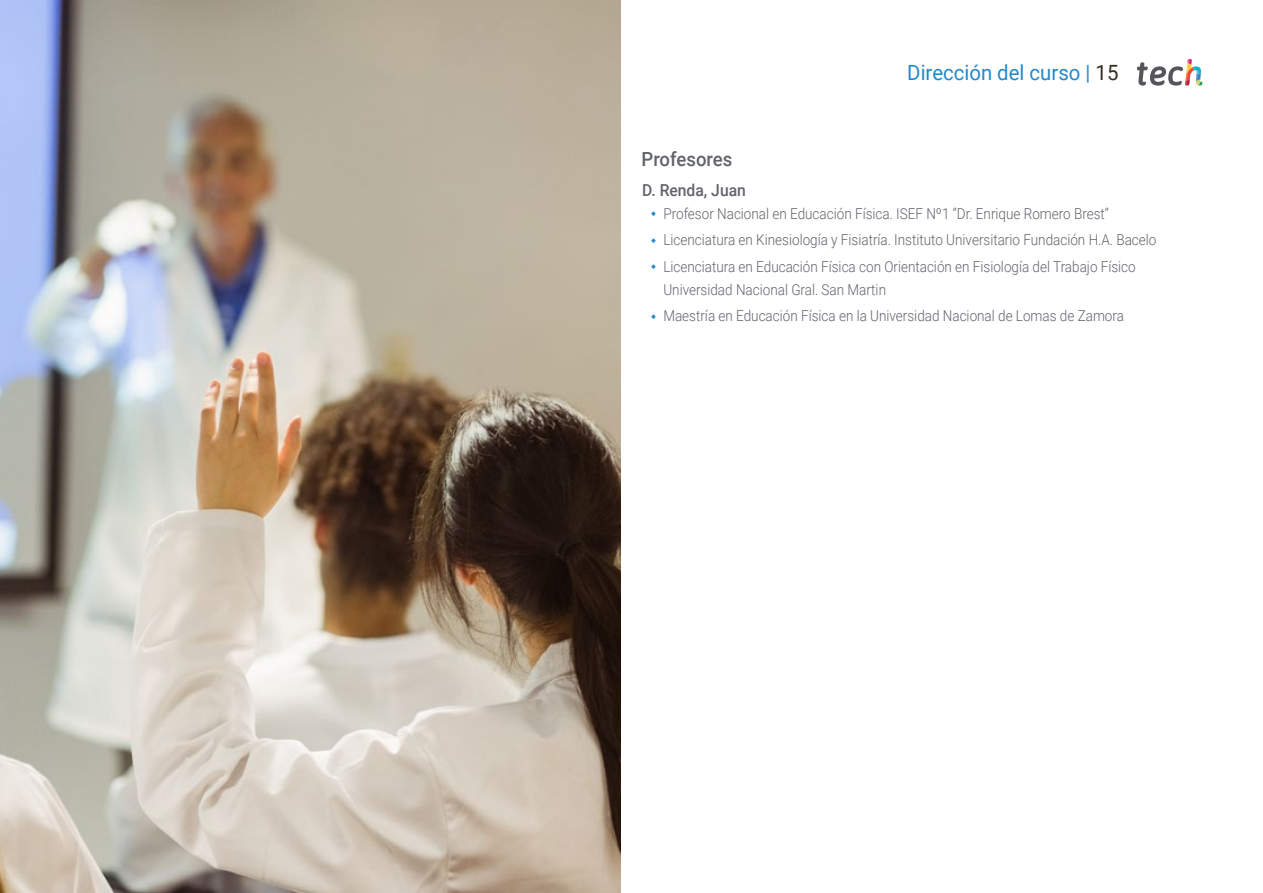
<style>
.page{position:relative;width:1263px;height:893px;background:#fff}
.page>*{position:absolute;margin:0;border:0;box-sizing:border-box;transform-origin:0 0}
.t1{font:21px "Roboto";color:#2488c9}
.t2{font:500 19.5px "Roboto";color:#61646a;scale:.95 1}
.t3{font:500 16.5px "Roboto";color:#61646a;scale:.95 1}
.t4{font:300 15px/26.7px "Roboto";color:#61646a;scale:.9 1}
.s1{color:#312e20}
</style>
<div class="page">
<svg style="left:1137px;top:59px;width:65px;height:27px"></svg>
<img style="left:0;top:0;width:621px;height:893px">
<h1 class="t1" style="left:907px;top:57px;width:213px">Dirección del curso | <span class="s1">15</span></h1>
<h2 class="t2" style="left:642px;top:145px;width:97px">Profesores</h2>
<p class="t3" style="left:642px;top:179px;width:111px">D. Renda, Juan</p>
<p class="t4" style="left:663px;top:199px;width:549px">Profesor Nacional en Educación Física. ISEF Nº1 “Dr. Enrique Romero Brest”<br>Licenciatura en Kinesiología y Fisiatría. Instituto Universitario Fundación H.A. Bacelo<br>Licenciatura en Educación Física con Orientación en Fisiología del Trabajo Físico</p>
<p class="t4" style="left:663px;top:275px;width:513px">Universidad Nacional Gral. San Martin<br>Maestría en Educación Física en la Universidad Nacional de Lomas de Zamora</p>
</div>
